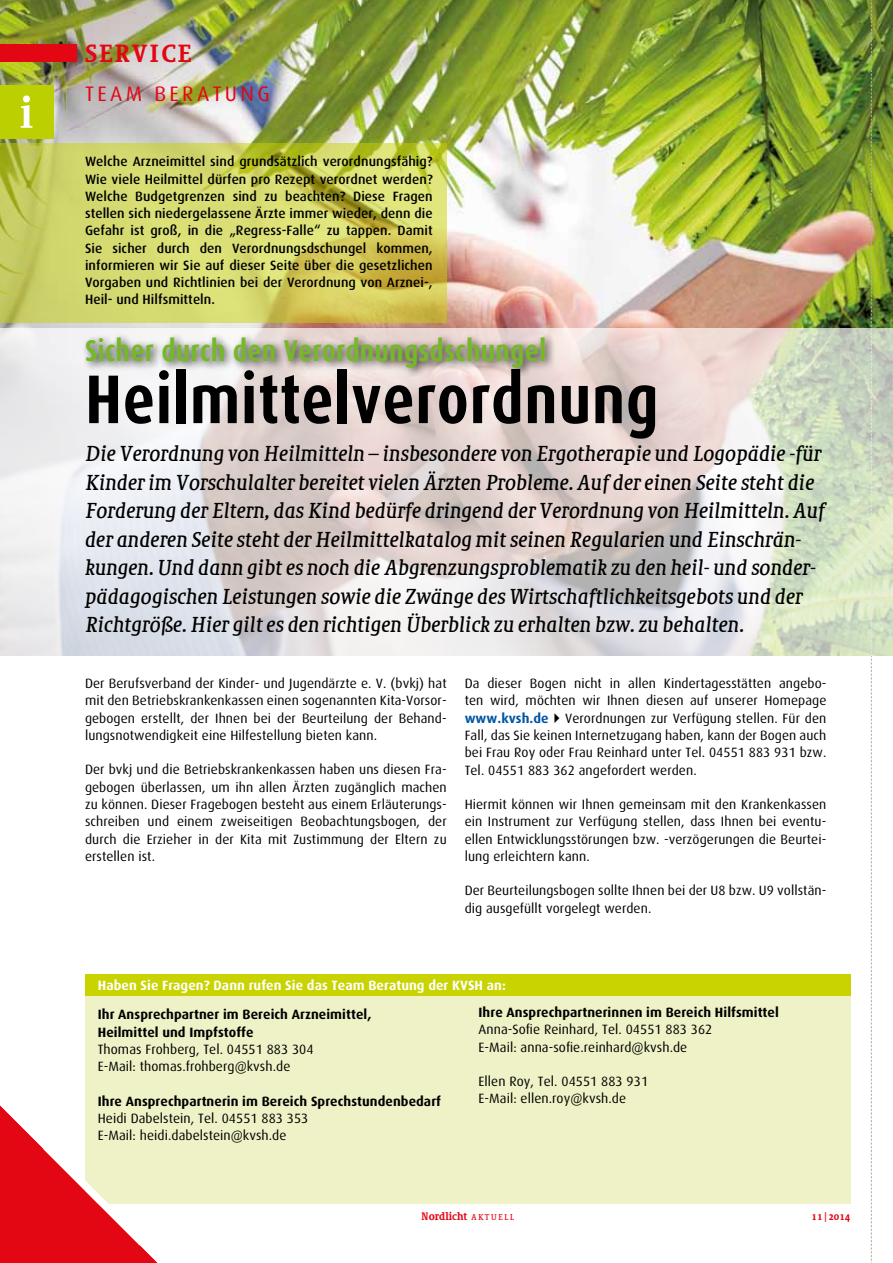
<style>
.page{position:relative;width:893px;height:1263px;background:#fff}
.page>*{position:absolute;margin:0;border:0;box-sizing:border-box;transform-origin:0 0}
.t1{font:700 69px "Dax Condensed";letter-spacing:.005em;color:#000}
.t2{font:700 30px "Dax Condensed";letter-spacing:.005em;color:#76b82a}
.t3{font:24px "Sheriff Roman Bold Caps";color:#e30613}
.t4{font:21px/28.5px "Sheriff Italian";letter-spacing:.005em;color:#000}
.t5{font:21px "Dax OT";color:#e30613}
.t6{font:13.5px/17.2px "Dax OT";letter-spacing:.005em;color:#000}
.t7{font:500 13.5px/17.2px "Dax OT";letter-spacing:.005em;color:#000;text-align:justify}
.t8{font:700 13.5px/17.2px "Dax OT";letter-spacing:.005em;color:#000}
.t9{font:700 13.5px "Dax OT";letter-spacing:.005em;color:#fff}
.t10{font:700 10.5px "Sheriff";color:#e30613}
.s1{font-weight:700;color:#0056a4}
.s2{font-weight:400;font-size:8.25px}
</style>
<div class="page">
<img style="left:0;top:0;width:893px;height:328px">
<div style="left:0;top:45px;width:77px;height:17px;background:#e30613"></div>
<svg style="left:871px;top:0;width:1px;height:1263px"></svg>
<svg style="left:0;top:144px;width:446px;height:179px;background:#d0d164"></svg>
<svg style="left:0;top:328px;width:893px;height:328px"></svg>
<div style="left:82px;top:332px;width:473px;height:46px;background:#000;opacity:.75"></div>
<div style="left:85px;top:995px;width:765px;height:208px;background:#eff2c6"></div>
<div style="left:85px;top:974px;width:765px;height:21px;background:#c8d300"></div>
<div style="left:0;top:85px;width:53px;height:53px;background:#bccf00"></div>
<svg style="left:21px;top:95px;width:11px;height:33px"></svg>
<svg style="left:0;top:1106px;width:157px;height:157px"></svg>
<h3 class="t3" style="left:85px;top:39px;width:108px">SERVICE</h3>
<h3 class="t5" style="left:85px;top:82px;width:28px">Team</h3>
<h3 class="t5" style="left:154px;top:82px;width:30px">Beratu</h3>
<h3 class="t5" style="left:241px;top:82px;width:28px">ng</h3>
<p class="t7" style="left:85px;top:153px;width:349px">Welche Arzneimittel sind grundsätzlich verordnungsfähig?<br>Wie viele Heilmittel dürfen pro Rezept verordnet werden?<br>Welche Budgetgrenzen sind zu beachten? Diese Fragen stellen sich niedergelassene Ärzte immer wieder, denn die Gefahr ist groß, in die „Regress-Falle“ zu tappen. Damit Sie sicher durch den Verordnungsdschungel kommen, informieren wir Sie auf dieser Seite über die gesetzlichen Vorgaben und Richtlinien bei der Verordnung von Arznei-, Heil- und Hilfsmitteln.</p>
<h2 class="t2" style="left:85px;top:333px;width:463px">Sicher durch den Verordnungsdschungel</h2>
<h1 class="t1" style="left:85px;top:359px;width:575px">Heilmittelverordnung</h1>
<p class="t4" style="left:85px;top:439px;width:741px">Die Verordnung von Heilmitteln – insbesondere von Ergotherapie und Logopädie -für Kinder im Vorschulalter bereitet vielen Ärzten Probleme. Auf der einen Seite steht die Forderung der Eltern, das Kind bedürfe dringend der Verordnung von Heilmitteln. Auf der anderen Seite steht der Heilmittelkatalog mit seinen Regularien und Einschrän&shy;kungen. Und dann gibt es noch die Abgrenzungsproblematik zu den heil- und sonder&shy;pädagogischen Leistungen sowie die Zwänge des Wirtschaftlichkeitsgebots und der Richtgröße. Hier gilt es den richtigen Überblick zu erhalten bzw. zu behalten.</p>
<p class="t6" style="left:85px;top:675px;width:363px;text-align:justify">Der Berufsverband der Kinder- und Jugendärzte e. V. (bvkj) hat mit den Betriebskrankenkassen einen sogenannten Kita-Vorsor&shy;gebogen erstellt, der Ihnen bei der Beurteilung der Behand&shy;lungsnotwendigkeit eine Hilfestellung bieten kann.</p>
<p class="t6" style="left:85px;top:761px;width:363px;text-align:justify">Der bvkj und die Betriebskrankenkassen haben uns diesen Fra&shy;gebogen überlassen, um ihn allen Ärzten zugänglich machen zu können. Dieser Fragebogen besteht aus einem Erläuterungs&shy;schreiben und einem zweiseitigen Beobachtungsbogen, der durch die Erzieher in der Kita mit Zustimmung der Eltern zu erstellen ist.</p>
<p class="t6" style="left:465px;top:675px;width:363px;text-align:justify">Da dieser Bogen nicht in allen Kindertagesstätten angebo&shy;ten wird, möchten wir Ihnen diesen auf unserer Homepage <span class="s1">www.kvsh.de</span> Verordnungen zur Verfügung stellen. Für den Fall, das Sie keinen Internetzugang haben, kann der Bogen auch bei Frau Roy oder Frau Reinhard unter Tel. 04551 883 931 bzw.<br>Tel. 04551 883 362 angefordert werden.</p>
<p class="t6" style="left:465px;top:796px;width:363px;text-align:justify">Hiermit können wir Ihnen gemeinsam mit den Krankenkassen ein Instrument zur Verfügung stellen, dass Ihnen bei eventu&shy;ellen Entwicklungsstörungen bzw. -verzögerungen die Beurtei&shy;lung erleichtern kann.</p>
<p class="t6" style="left:465px;top:882px;width:363px">Der Beurteilungsbogen sollte Ihnen bei der U8 bzw. U9 vollstän&shy;dig ausgefüllt vorgelegt werden.</p>
<p class="t9" style="left:98px;top:977px;width:410px">Haben Sie Fragen? Dann rufen Sie das Team Beratung der KVSH an:</p>
<p class="t8" style="left:98px;top:1006px;width:275px">Ihr Ansprechpartner im Bereich Arzneimittel,<br>Heilmittel und Impfstoffe</p>
<p class="t6" style="left:98px;top:1040px;width:217px">Thomas Frohberg, Tel. 04551 883 304<br>E-Mail: thomas.frohberg@kvsh.de</p>
<p class="t8" style="left:98px;top:1092px;width:345px">Ihre Ansprechpartnerin im Bereich Sprechstundenbedarf</p>
<p class="t6" style="left:98px;top:1110px;width:212px">Heidi Dabelstein, Tel. 04551 883 353<br>E-Mail: heidi.dabelstein@kvsh.de</p>
<p class="t8" style="left:478px;top:1004px;width:302px">Ihre Ansprechpartnerinnen im Bereich Hilfsmittel</p>
<p class="t6" style="left:478px;top:1021px;width:235px">Anna-Sofie Reinhard, Tel. 04551 883 362<br>E-Mail: anna-sofie.reinhard@kvsh.de</p>
<p class="t6" style="left:478px;top:1073px;width:171px">Ellen Roy, Tel. 04551 883 931<br>E-Mail: ellen.roy@kvsh.de</p>
<p class="t10" style="left:421px;top:1210px;width:95px">Nordlicht <span class="s2">AK T UELL</span></p>
<p class="t10" style="left:812px;top:1210px;width:40px">11 | 2014</p>
</div>
